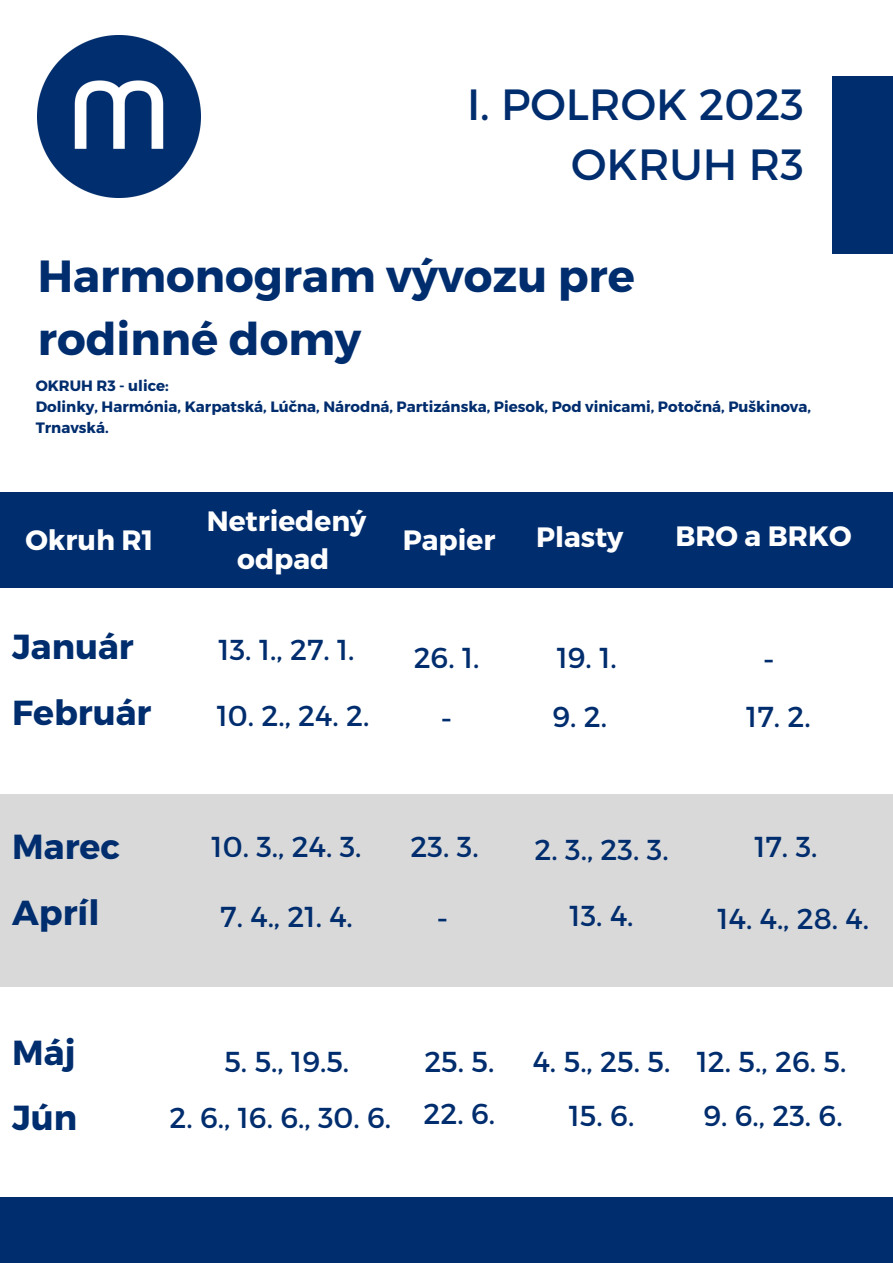
<style>
.page{position:relative;width:893px;height:1263px;background:#fff}
.page>*{position:absolute;margin:0;border:0;box-sizing:border-box;transform-origin:0 0}
.t1{font:700 45px/63px "Montserrat";color:#002d6e}
.t2{font:43.65px/60.8px "Montserrat";color:#002d6e;text-align:right}
.t3{font:700 34.72px/65.5px "Montserrat";color:#002d6e}
.t4{font:32.55px "Montserrat";color:#002d6e}
.t5{font:28.8px "Montserrat";color:#002d6e}
.t6{font:700 27.97px/38.8px "Montserrat";color:#fff;text-align:center}
.t7{font:700 15px/20.9px "Montserrat";color:#002d6e}
</style>
<div class="page">
<div style="left:832px;top:76px;width:61px;height:178px;background:#002d6e"></div>
<div style="left:0;top:1197px;width:893px;height:66px;background:#002d6e"></div>
<img style="left:38px;top:35px;width:162px;height:163px">
<div style="left:0;top:793px;width:893px;height:193px;background:#d9d9d9"></div>
<div style="left:0;top:493px;width:893px;height:95px;background:#002d6e"></div>
<h2 class="t2" style="left:467px;top:72px;width:338px">I. POLROK 2023<br>OKRUH R3</h2>
<h1 class="t1" style="left:38px;top:242px;width:598px">Harmonogram vývozu pre rodinné domy</h1>
<p class="t7" style="left:36px;top:374px;width:777px">OKRUH R3 - ulice:<br>Dolinky, Harmónia, Karpatská, Lúčna, Národná, Partizánska, Piesok, Pod vinicami, Potočná, Puškinova,<br>Trnavská.</p>
<p class="t6" style="left:207px;top:500px;width:161px">Netriedený odpad</p>
<p class="t6" style="left:25px;top:519px;width:129px">Okruh R1</p>
<p class="t6" style="left:403px;top:519px;width:94px">Papier</p>
<p class="t6" style="left:675px;top:515px;width:178px">BRO a BRKO</p>
<p class="t6" style="left:536px;top:516px;width:89px">Plasty</p>
<p class="t3" style="left:12px;top:612px;width:123px">Január</p>
<p class="t5" style="left:219px;top:631px;width:137px">13. 1., 27. 1.</p>
<p class="t3" style="left:12px;top:678px;width:141px">Február</p>
<p class="t5" style="left:217px;top:697px;width:154px">10. 2., 24. 2.</p>
<p class="t5" style="left:414px;top:639px;width:67px">26. 1.</p>
<p class="t4" style="left:440px;top:697px;width:13px">-</p>
<p class="t5" style="left:557px;top:639px;width:62px">19. 1.</p>
<p class="t5" style="left:552px;top:697px;width:56px">9. 2.</p>
<p class="t4" style="left:763px;top:638px;width:13px">-</p>
<p class="t5" style="left:746px;top:697px;width:66px">17. 2.</p>
<p class="t3" style="left:12px;top:812px;width:109px">Marec<br>Apríl</p>
<p class="t3" style="left:12px;top:1018px;width:66px;line-height:65.2px">Máj<br>Jún</p>
<p class="t5" style="left:212px;top:828px;width:151px">10. 3., 24. 3.</p>
<p class="t5" style="left:220px;top:898px;width:134px">7. 4., 21. 4.</p>
<p class="t5" style="left:410px;top:828px;width:69px">23. 3.</p>
<p class="t4" style="left:436px;top:897px;width:13px">-</p>
<p class="t5" style="left:534px;top:831px;width:136px">2. 3., 23. 3.</p>
<p class="t5" style="left:569px;top:896px;width:65px">13. 4.</p>
<p class="t5" style="left:754px;top:828px;width:65px">17. 3.</p>
<p class="t5" style="left:717px;top:900px;width:153px">14. 4., 28. 4.</p>
<p class="t5" style="left:224px;top:1043px;width:126px">5. 5., 19.5.</p>
<p class="t5" style="left:169px;top:1099px;width:223px">2. 6., 16. 6., 30. 6.</p>
<p class="t5" style="left:424px;top:1043px;width:72px">25. 5.</p>
<p class="t5" style="left:423px;top:1095px;width:73px">22. 6.</p>
<p class="t5" style="left:533px;top:1043px;width:139px">4. 5., 25. 5.</p>
<p class="t5" style="left:569px;top:1097px;width:67px">15. 6.</p>
<p class="t5" style="left:697px;top:1043px;width:151px">12. 5., 26. 5.</p>
<p class="t5" style="left:703px;top:1097px;width:141px">9. 6., 23. 6.</p>
</div>
